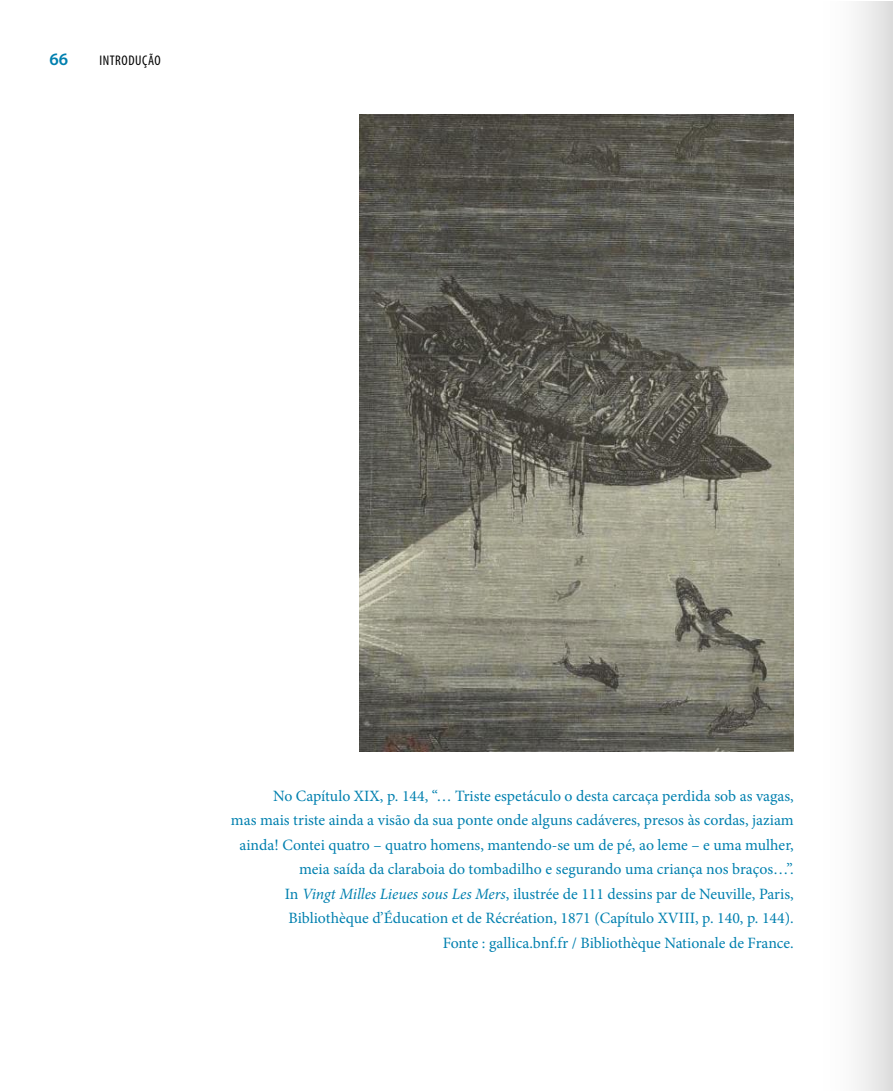
<style>
.page{position:relative;width:893px;height:1092px;background:#fff}
.page>*{position:absolute;margin:0;border:0;box-sizing:border-box;transform-origin:0 0}
.t1{font:600 17.5px "Myriad Pro";color:#0080af}
.t2{font:15.75px/24.5px "Minion Pro";color:#0080af;text-align:right}
.t3{font:condensed 14px "Myriad Pro";letter-spacing:.04em;color:#000}
.s1{font-style:italic}
</style>
<div class="page">
<div style="left:819px;top:1px;width:74px;height:1089px;background:linear-gradient(to right,#fff,#e0e0e0)"></div>
<img style="left:360px;top:114px;width:434px;height:637px">
<p class="t1" style="left:50px;top:47px;width:20px">66</p>
<p class="t3" style="left:99px;top:51px;width:63px">INTRODUÇÃO</p>
<p class="t2" style="left:231px;top:783px;width:564px">No Capítulo XIX, p. 144, “… Triste espetáculo o desta carcaça perdida sob as vagas,<br>mas mais triste ainda a visão da sua ponte onde alguns cadáveres, presos às cordas, jaziam ainda! Contei quatro – quatro homens, mantendo-se um de pé, ao leme – e uma mulher, meia saída da claraboia do tombadilho e segurando uma criança nos braços…”.<br>In <span class="s1">Vingt Milles Lieues sous Les Mers</span>, ilustrée de 111 dessins par de Neuville, Paris, Bibliothèque d’Éducation et de Récréation, 1871 (Capítulo XVIII, p. 140, p. 144).<br>Fonte : gallica.bnf.fr / Bibliothèque Nationale de France.</p>
</div>
